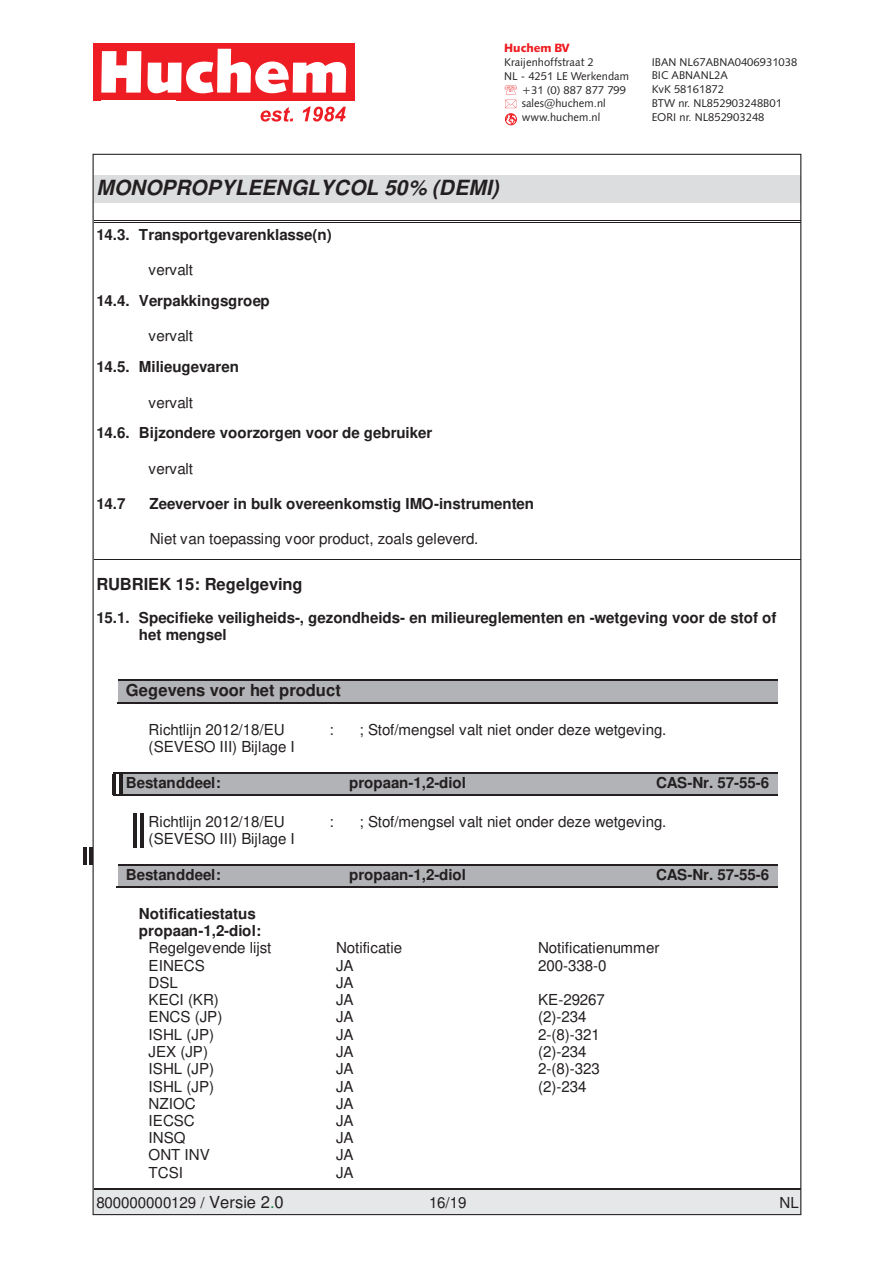
<style>
.page{position:relative;width:893px;height:1263px;background:#fff}
.page>*{position:absolute;margin:0;border:0;box-sizing:border-box;transform-origin:0 0}
.t1{font:italic 700 20.85px "Nimbus Sans";letter-spacing:.005em;color:#231f20}
.t2{font:700 16.5px "Nimbus Sans";color:#231f20}
.t3{font:15.15px/17.2px "Nimbus Sans";letter-spacing:-.01em;color:#231f20}
.t4{font:700 15.15px/17.2px "Nimbus Sans";letter-spacing:-.01em;color:#231f20}
.t5{font:900 12px "Humanist 531 CBT";color:#ee1d23}
.t6{font:11.25px/13.8px "Humanist 531 BT Roman A";color:#231f20}
.s1{font-size:16.5px}
.s2{font-size:16.5px;color:#118641}
</style>
<div class="page">
<svg style="left:93px;top:43px;width:261px;height:58px"></svg>
<svg style="left:261px;top:107px;width:32px;height:15px"></svg>
<svg style="left:303px;top:107px;width:43px;height:15px"></svg>
<svg style="left:505px;top:85px;width:12px;height:23px"></svg>
<div style="left:505px;top:113px;width:12px;height:12px;border:1px solid #ee1d23;border-radius:50%"></div>
<svg style="left:506px;top:114px;width:10px;height:11px"></svg>
<div style="left:94px;top:175px;width:707px;height:28px;background:#dcdddf"></div>
<hr style="left:94px;top:222px;width:707px;height:1px;background:#231f20">
<hr style="left:94px;top:221px;width:707px;height:1px;background:#231f20">
<div style="left:94px;top:1190px;width:707px;height:25px;background:#e6e7e9"></div>
<hr style="left:94px;top:1189px;width:707px;height:1px;background:#231f20">
<hr style="left:94px;top:559px;width:707px;height:1px;background:#231f20">
<div style="left:118px;top:680px;width:659px;height:22px;background:#b2b3b7"></div>
<hr style="left:118px;top:679px;width:659px;height:1px;background:#231f20">
<hr style="left:117px;top:702px;width:660px;height:2px;background:#231f20">
<div style="left:123px;top:774px;width:116px;height:20px;background:#b2b3b7"></div>
<div style="left:239px;top:774px;width:337px;height:20px;background:#b2b3b7"></div>
<div style="left:576px;top:774px;width:202px;height:20px;background:#b2b3b7"></div>
<hr style="left:113px;top:773px;width:126px;height:1px;background:#231f20">
<hr style="left:241px;top:773px;width:334px;height:1px;background:#231f20">
<hr style="left:577px;top:773px;width:200px;height:1px;background:#231f20">
<hr style="left:119px;top:774px;width:3px;height:20px;background:#231f20">
<hr style="left:113px;top:774px;width:3px;height:20px;background:#231f20">
<hr style="left:113px;top:794px;width:126px;height:2px;background:#231f20">
<hr style="left:240px;top:794px;width:335px;height:2px;background:#231f20">
<hr style="left:576px;top:794px;width:201px;height:2px;background:#231f20">
<hr style="left:140px;top:813px;width:4px;height:34px;background:#231f20">
<hr style="left:134px;top:813px;width:3px;height:34px;background:#231f20">
<hr style="left:83px;top:847px;width:3px;height:17px;background:#231f20">
<hr style="left:90px;top:847px;width:3px;height:17px;background:#231f20">
<div style="left:118px;top:866px;width:121px;height:20px;background:#b2b3b7"></div>
<div style="left:239px;top:866px;width:337px;height:20px;background:#b2b3b7"></div>
<div style="left:576px;top:866px;width:202px;height:20px;background:#b2b3b7"></div>
<hr style="left:118px;top:864px;width:121px;height:2px;background:#231f20">
<hr style="left:241px;top:864px;width:334px;height:2px;background:#231f20">
<hr style="left:577px;top:864px;width:200px;height:2px;background:#231f20">
<hr style="left:117px;top:886px;width:122px;height:2px;background:#231f20">
<hr style="left:240px;top:886px;width:335px;height:2px;background:#231f20">
<hr style="left:576px;top:886px;width:201px;height:2px;background:#231f20">
<p class="t5" style="left:504px;top:40px;width:67px">Huchem BV</p>
<p class="t6" style="left:504px;top:55px;width:91px">Kraijenhoffstraat 2</p>
<p class="t6" style="left:504px;top:69px;width:126px">NL - 4251 LE Werkendam</p>
<p class="t6" style="left:522px;top:83px;width:106px">+31 (0) 887 877 799</p>
<p class="t6" style="left:522px;top:96px;width:86px">sales@huchem.nl</p>
<p class="t6" style="left:522px;top:110px;width:80px">www.huchem.nl</p>
<h1 class="t1" style="left:96px;top:179px;width:404px">MONOPROPYLEENGLYCOL 50% (DEMI)</h1>
<p class="t6" style="left:652px;top:55px;width:147px">IBAN NL67ABNA0406931038<br>BIC ABNANL2A<br>KvK 58161872<br>BTW nr. NL852903248B01<br>EORI nr. NL852903248</p>
<p class="t4" style="left:96px;top:227px;width:237px">14.3. Transportgevarenklasse(n)</p>
<p class="t3" style="left:149px;top:263px;width:46px">vervalt</p>
<p class="t4" style="left:96px;top:293px;width:175px">14.4. Verpakkingsgroep</p>
<p class="t3" style="left:149px;top:329px;width:46px">vervalt</p>
<p class="t4" style="left:96px;top:359px;width:144px">14.5. Milieugevaren</p>
<p class="t3" style="left:149px;top:395px;width:46px">vervalt</p>
<p class="t4" style="left:96px;top:425px;width:338px">14.6. Bijzondere voorzorgen voor de gebruiker</p>
<p class="t3" style="left:149px;top:461px;width:46px">vervalt</p>
<p class="t4" style="left:96px;top:496px;width:31px">14.7</p>
<p class="t4" style="left:149px;top:496px;width:386px">Zeevervoer in bulk overeenkomstig IMO-instrumenten</p>
<p class="t3" style="left:150px;top:532px;width:330px">Niet van toepassing voor product, zoals geleverd.</p>
<p class="t2" style="left:96px;top:578px;width:208px">RUBRIEK 15: Regelgeving</p>
<p class="t4" style="left:139px;top:610px;width:639px;text-indent:-43px">15.1. Specifieke veiligheids-, gezondheids- en milieureglementen en -wetgeving voor de stof of het mengsel</p>
<p class="t2" style="left:126px;top:683px;width:216px">Gegevens voor het product</p>
<p class="t3" style="left:149px;top:722px;width:148px">Richtlijn 2012/18/EU (SEVESO III) Bijlage I</p>
<p class="t3" style="left:330px;top:722px;width:6px">:</p>
<p class="t3" style="left:359px;top:722px;width:309px">; Stof/mengsel valt niet onder deze wetgeving.</p>
<p class="t4" style="left:126px;top:775px;width:96px">Bestanddeel:</p>
<p class="t4" style="left:349px;top:775px;width:118px">propaan-1,2-diol</p>
<p class="t4" style="left:656px;top:775px;width:115px">CAS-Nr. 57-55-6</p>
<p class="t3" style="left:149px;top:814px;width:148px">Richtlijn 2012/18/EU (SEVESO III) Bijlage I</p>
<p class="t3" style="left:330px;top:814px;width:6px">:</p>
<p class="t3" style="left:359px;top:814px;width:309px">; Stof/mengsel valt niet onder deze wetgeving.</p>
<p class="t4" style="left:126px;top:867px;width:96px">Bestanddeel:</p>
<p class="t4" style="left:349px;top:867px;width:118px">propaan-1,2-diol</p>
<p class="t4" style="left:656px;top:867px;width:115px">CAS-Nr. 57-55-6</p>
<p class="t4" style="left:139px;top:906px;width:124px">Notificatiestatus propaan-1,2-diol:</p>
<p class="t3" style="left:149px;top:940px;width:124px">Regelgevende lijst</p>
<p class="t3" style="left:336px;top:940px;width:68px">Notificatie</p>
<p class="t3" style="left:538px;top:940px;width:123px">Notificatienummer</p>
<p class="t3" style="left:149px;top:958px;width:58px">EINECS</p>
<p class="t3" style="left:336px;top:958px;width:19px">JA</p>
<p class="t3" style="left:538px;top:958px;width:70px">200-338-0</p>
<p class="t3" style="left:149px;top:975px;width:31px">DSL</p>
<p class="t3" style="left:336px;top:975px;width:19px">JA</p>
<p class="t3" style="left:149px;top:992px;width:72px">KECI (KR)</p>
<p class="t3" style="left:336px;top:992px;width:19px">JA</p>
<p class="t3" style="left:538px;top:992px;width:68px">KE-29267</p>
<p class="t3" style="left:149px;top:1010px;width:75px">ENCS (JP)</p>
<p class="t3" style="left:336px;top:1010px;width:19px">JA</p>
<p class="t3" style="left:538px;top:1010px;width:50px">(2)-234</p>
<p class="t3" style="left:149px;top:1027px;width:67px">ISHL (JP)</p>
<p class="t3" style="left:336px;top:1027px;width:19px">JA</p>
<p class="t3" style="left:538px;top:1027px;width:63px">2-(8)-321</p>
<p class="t3" style="left:149px;top:1044px;width:61px">JEX (JP)</p>
<p class="t3" style="left:336px;top:1044px;width:19px">JA</p>
<p class="t3" style="left:538px;top:1044px;width:50px">(2)-234</p>
<p class="t3" style="left:149px;top:1062px;width:67px">ISHL (JP)</p>
<p class="t3" style="left:336px;top:1062px;width:19px">JA</p>
<p class="t3" style="left:538px;top:1062px;width:63px">2-(8)-323</p>
<p class="t3" style="left:149px;top:1079px;width:67px">ISHL (JP)</p>
<p class="t3" style="left:336px;top:1079px;width:19px">JA</p>
<p class="t3" style="left:538px;top:1079px;width:50px">(2)-234</p>
<p class="t3" style="left:149px;top:1096px;width:49px">NZIOC</p>
<p class="t3" style="left:336px;top:1096px;width:19px">JA</p>
<p class="t3" style="left:149px;top:1113px;width:48px">IECSC</p>
<p class="t3" style="left:336px;top:1113px;width:19px">JA</p>
<p class="t3" style="left:149px;top:1130px;width:38px">INSQ</p>
<p class="t3" style="left:336px;top:1130px;width:19px">JA</p>
<p class="t3" style="left:149px;top:1148px;width:63px">ONT INV</p>
<p class="t3" style="left:336px;top:1148px;width:19px">JA</p>
<p class="t3" style="left:149px;top:1165px;width:36px">TCSI</p>
<p class="t3" style="left:336px;top:1165px;width:19px">JA</p>
<p class="t3" style="left:96px;top:1196px;width:189px">800000000129 / <span class="s1">Versie 2</span><span class="s2">.</span><span class="s1">0</span></p>
<p class="t3" style="left:429px;top:1196px;width:39px">16/19</p>
<p class="t3" style="left:780px;top:1196px;width:21px">NL</p>
</div>
